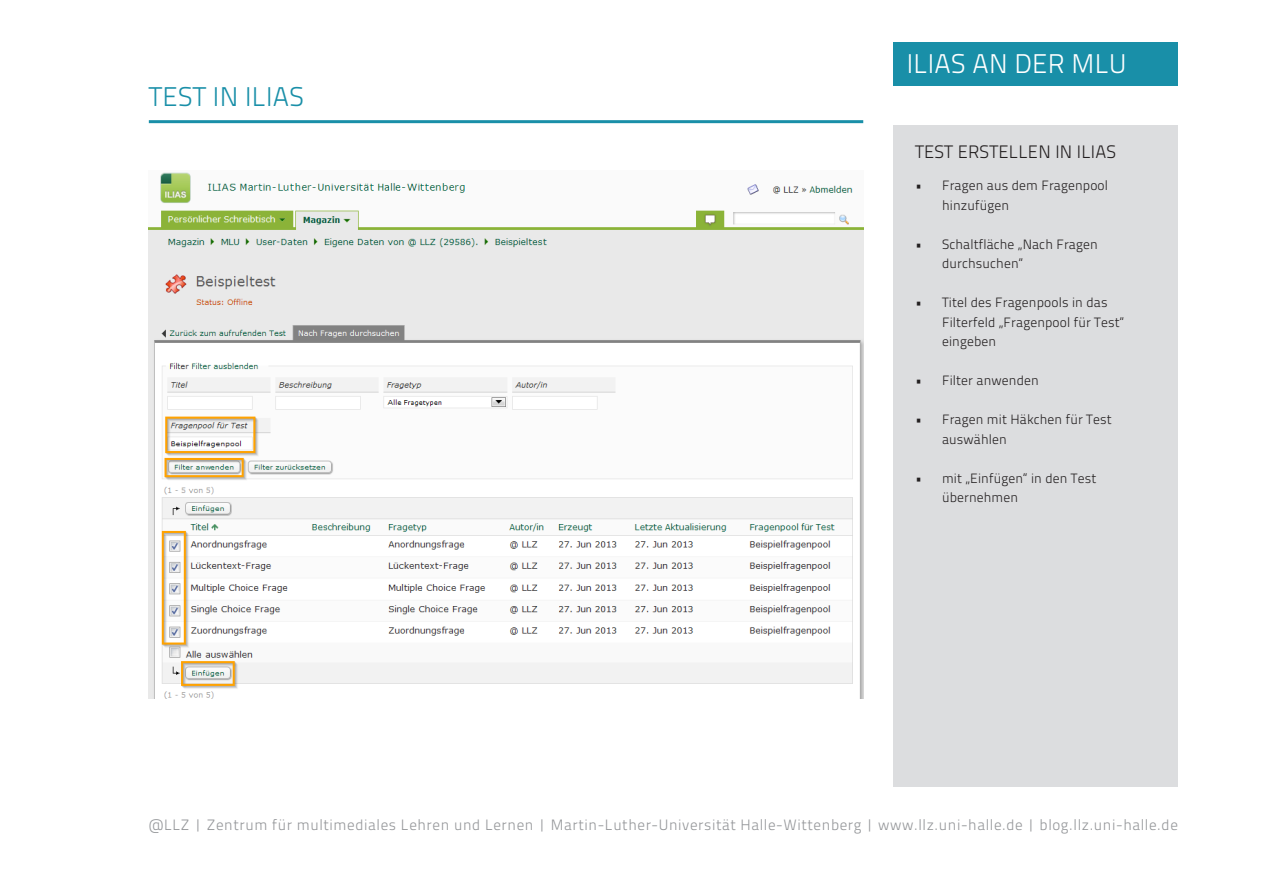
<style>
.page{position:relative;width:1263px;height:893px;background:#fff}
.page>*{position:absolute;margin:0;border:0;box-sizing:border-box;transform-origin:0 0}
.Kategorie-Reiter{font:27px "Titillium Text 25 L 250 wt";letter-spacing:.01em;color:#fff}
.überschrift2{font:27px "Titillium Text 25 L 250 wt";letter-spacing:.01em;color:#198fa8}
.überschrift4_schwarz{font:18px "Titillium Text 25 L 250 wt";letter-spacing:.01em;color:#231f20}
.t1{font:15px "Titillium Text 25 L 250 wt";letter-spacing:.04em;color:#939598}
.t2{font:13.5px/19.5px "Titillium Text 25 L 250 wt";letter-spacing:.01em;color:#231f20}
</style>
<div class="page">
<div style="left:893px;top:43px;width:285px;height:43px;background:#198fa8"></div>
<hr style="left:149px;top:120px;width:714px;height:3px;background:#198fa8">
<div style="left:893px;top:125px;width:285px;height:662px;background:#dcdddf"></div>
<img style="left:149px;top:172px;width:714px;height:526px">
<p class="überschrift2" style="left:149px;top:77px;width:157px">TEST IN ILIAS</p>
<p class="Kategorie-Reiter" style="left:907px;top:44px;width:221px">ILIAS AN DER MLU</p>
<p class="überschrift4_schwarz" style="left:915px;top:139px;width:202px">TEST ERSTELLEN IN ILIAS</p>
<p class="t2" style="left:942px;top:175px;width:168px;text-indent:-27px">• Fragen aus dem Fragenpool hinzufügen</p>
<p class="t2" style="left:942px;top:233px;width:157px;text-indent:-27px">• Schaltfläche „Nach Fragen durchsuchen“</p>
<p class="t2" style="left:942px;top:292px;width:184px;text-indent:-27px">• Titel des Fragenpools in das<br>Filterfeld „Fragenpool für Test“ eingeben</p>
<p class="t2" style="left:915px;top:370px;width:125px">• Filter anwenden</p>
<p class="t2" style="left:942px;top:409px;width:171px;text-indent:-27px">• Fragen mit Häkchen für Test auswählen</p>
<p class="t2" style="left:942px;top:467px;width:156px;text-indent:-27px">• mit „Einfügen“ in den Test übernehmen</p>
<p class="t1" style="left:149px;top:814px;width:1030px">@LLZ | Zentrum für multimediales Lehren und Lernen | Martin-Luther-Universität Halle-Wittenberg | www.llz.uni-halle.de | blog.llz.uni-halle.de</p>
</div>
